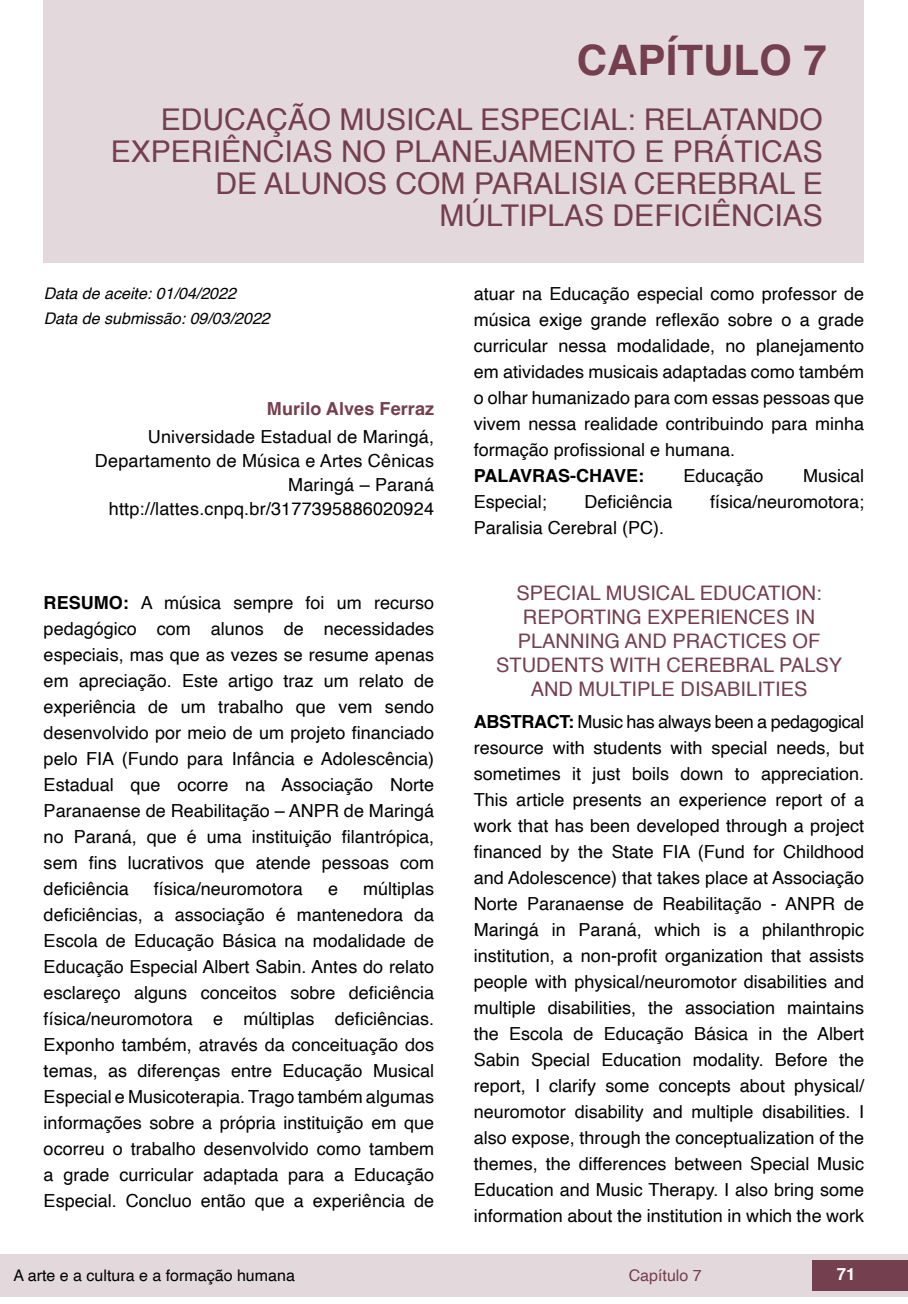
<style>
.page{position:relative;width:908px;height:1304px;background:#fff}
.page>*{position:absolute;margin:0;border:0;box-sizing:border-box;transform-origin:0 0}
.t1{font:700 42px "Helvetica";color:#743f4f}
.t2{font:30px/32px "Helvetica";color:#743f4f;text-align:right}
.t3{font:20px/24px "Helvetica";color:#743f4f;text-align:center}
.t4{font:18px/26px "Helvetica";color:#000;text-align:justify}
.t5{font:700 18px "Helvetica";letter-spacing:.005em;color:#743f4f}
.t6{font:700 18px "Helvetica";color:#000}
.t7{font:700 16.8px "Helvetica";color:#fff}
.t8{font:italic 16px "Helvetica";color:#000}
.t9{font:16px "Helvetica";color:#000}
.t10{font:16px "Helvetica";color:#743f4f}
.s1{font-weight:700}
</style>
<div class="page">
<div style="left:0;top:1254px;width:906px;height:43px;background:#e3d8dc"></div>
<div style="left:812px;top:1261px;width:95px;height:30px;background:#743f4f"></div>
<div style="left:44px;top:0;width:819px;height:263px;background:#e3d8dc"></div>
<h1 class="t1" style="left:576px;top:35px;width:251px">CAPÍTULO 7</h1>
<h2 class="t2" style="left:111px;top:104px;width:713px">EDUCAÇÃO MUSICAL ESPECIAL: RELATANDO EXPERIÊNCIAS NO PLANEJAMENTO E PRÁTICAS DE ALUNOS COM PARALISIA CEREBRAL E MÚLTIPLAS DEFICIÊNCIAS</h2>
<p class="t8" style="left:44px;top:280px;width:194px">Data de aceite: 01/04/2022</p>
<p class="t8" style="left:44px;top:306px;width:227px">Data de submissão: 09/03/2022</p>
<p class="t5" style="left:267px;top:398px;width:169px">Murilo Alves Ferraz</p>
<p class="t4" style="left:95px;top:425px;width:340px;line-height:24px;text-align:right">Universidade Estadual de Maringá, Departamento de Música e Artes Cênicas Maringá – Paraná http://lattes.cnpq.br/3177395886020924</p>
<p class="t4" style="left:44px;top:590px;width:392px"><span class="s1">RESUMO:</span> A música sempre foi um recurso pedagógico com alunos de necessidades especiais, mas que as vezes se resume apenas em apreciação. Este artigo traz um relato de experiência de um trabalho que vem sendo desenvolvido por meio de um projeto financiado pelo FIA (Fundo para Infância e Adolescência)<br>Estadual que ocorre na Associação Norte Paranaense de Reabilitação – ANPR de Maringá no Paraná, que é uma instituição filantrópica, sem fins lucrativos que atende pessoas com deficiência</p>
<p class="t4" style="left:44px;top:876px;width:392px;text-indent:319px">múltiplas deficiências, a associação é mantenedora da Escola de Educação Básica na modalidade de Educação Especial Albert Sabin. Antes do relato esclareço alguns conceitos sobre deficiência física/neuromotora e múltiplas deficiências.<br>Exponho também, através da conceituação dos temas, as diferenças entre Educação Musical Especial e Musicoterapia. Trago também algumas informações sobre a própria instituição em que ocorreu o trabalho desenvolvido como tambem a grade curricular adaptada para a Educação Especial. Concluo então que a experiência de</p>
<p class="t4" style="left:154px;top:876px;width:151px">física/neuromotora</p>
<p class="t4" style="left:328px;top:876px;width:12px">e</p>
<p class="t4" style="left:473px;top:281px;width:392px">atuar na Educação especial como professor de música exige grande reflexão sobre o a grade curricular nessa modalidade, no planejamento em atividades musicais adaptadas como também o olhar humanizado para com essas pessoas que vivem nessa realidade contribuindo para minha formação profissional e humana.</p>
<p class="t6" style="left:473px;top:465px;width:172px">PALAVRAS-CHAVE:</p>
<p class="t4" style="left:683px;top:463px;width:82px">Educação</p>
<p class="t4" style="left:802px;top:463px;width:63px">Musical</p>
<p class="t4" style="left:473px;top:489px;width:75px">Especial;</p>
<p class="t4" style="left:584px;top:489px;width:90px">Deficiência</p>
<p class="t4" style="left:709px;top:489px;width:156px">física/neuromotora;</p>
<p class="t4" style="left:473px;top:515px;width:192px">Paralisia Cerebral (PC).</p>
<p class="t3" style="left:496px;top:582px;width:347px">SPECIAL MUSICAL EDUCATION:<br>REPORTING EXPERIENCES IN<br>PLANNING AND PRACTICES OF<br>STUDENTS WITH CEREBRAL PALSY<br>AND MULTIPLE DISABILITIES</p>
<p class="t4" style="left:473px;top:709px;width:392px"><span class="s1">ABSTRACT:</span> Music has always been a pedagogical resource with students with special needs, but sometimes it just boils down to appreciation.<br>This article presents an experience report of a work that has been developed through a project financed by the State FIA (Fund for Childhood and Adolescence) that takes place at Associação Norte Paranaense de Reabilitação - ANPR de Maringá in Paraná, which is a philanthropic institution, a non-profit organization that assists people with physical/neuromotor disabilities and multiple disabilities, the association maintains the Escola de Educação Básica in the Albert Sabin Special Education modality. Before the report, I clarify some concepts about physical/ neuromotor disability and multiple disabilities. I also expose, through the conceptualization of the themes, the differences between Special Music Education and Music Therapy. I also bring some information about the institution in which the work</p>
<p class="t9" style="left:14px;top:1263px;width:283px">A arte e a cultura e a formação humana</p>
<p class="t10" style="left:628px;top:1263px;width:74px">Capítulo 7</p>
<p class="t7" style="left:836px;top:1264px;width:20px">71</p>
</div>
